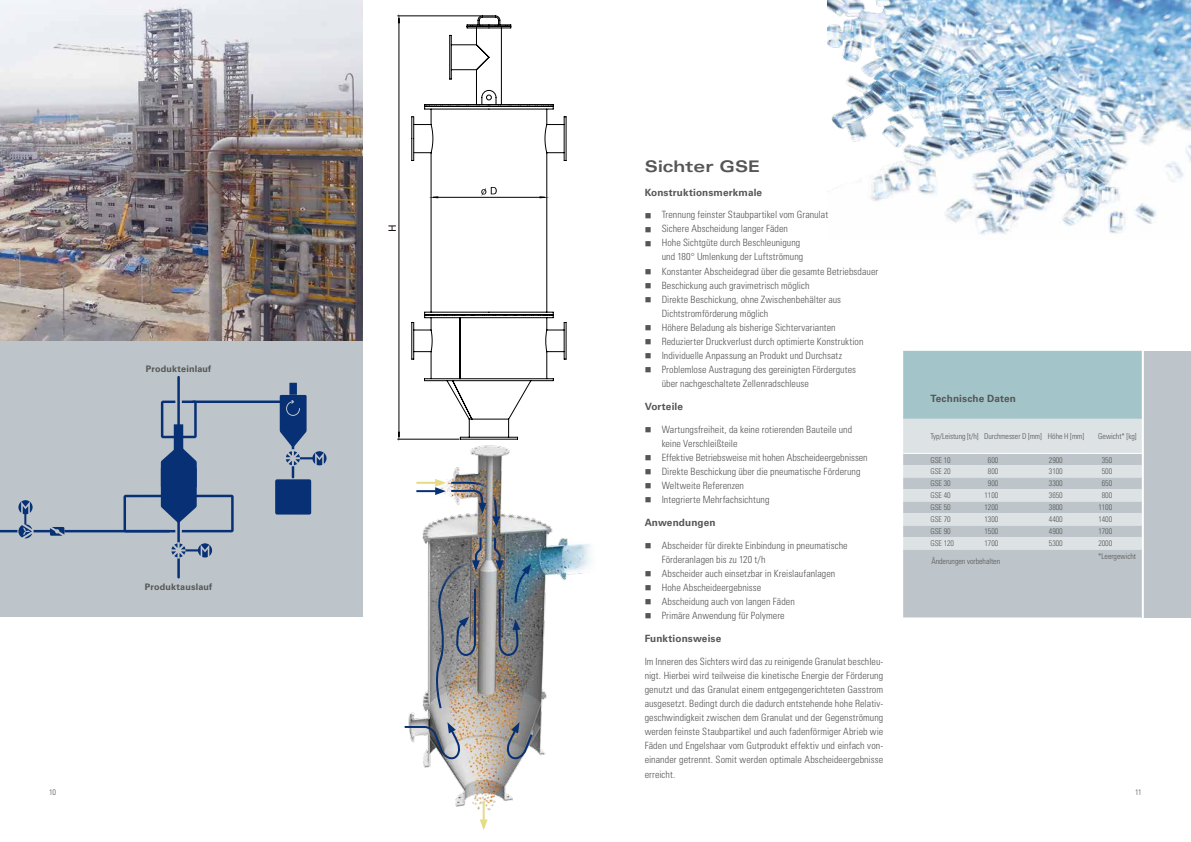
<style>
.page{position:relative;width:1191px;height:842px;background:#fff}
.page>*{position:absolute;margin:0;border:0;box-sizing:border-box;transform-origin:0 0}
.t1{font:700 expanded 16px "Univers LT Std";color:#565655}
.t2{font:300 condensed 10px/14px "Univers LT Std";letter-spacing:.005em;color:#565655}
.t3{font:700 10px "Univers LT Std";letter-spacing:.01em;color:#565655}
.t4{font:700 9px "Univers LT Std";letter-spacing:.015em;color:#565655}
.t5{font:300 condensed 8px "Univers LT Std";letter-spacing:-.005em;color:#565655}
</style>
<div class="page">
<div style="left:1141px;top:351px;width:50px;height:266px;background:#bdc5ca"></div>
<img style="left:827px;top:0;width:364px;height:235px">
<img style="left:397px;top:437px;width:194px;height:384px">
<div style="left:0;top:341px;width:362px;height:276px;background:#bdc5ca"></div>
<img style="left:0;top:0;width:362px;height:341px">
<svg style="left:411px;top:15px;width:155px;height:425px"></svg>
<svg style="left:413px;top:117px;width:1px;height:43px"></svg>
<hr style="left:398px;top:439px;width:61px;height:1px;background:#000">
<hr style="left:398px;top:16px;width:83px;height:1px;background:#000">
<svg style="left:433px;top:187px;width:112px;height:11px"></svg>
<svg style="left:388px;top:18px;width:12px;height:419px"></svg>
<hr style="left:192px;top:400px;width:89px;height:3px;background:#083074">
<div style="left:289px;top:383px;width:8px;height:12px;background:#083074"></div>
<svg style="left:275px;top:395px;width:51px;height:120px"></svg>
<svg style="left:0;top:376px;width:234px;height:202px"></svg>
<svg style="left:403px;top:722px;width:58px;height:38px"></svg>
<hr style="left:483px;top:801px;width:2px;height:22px;background:#e5dc84">
<svg style="left:480px;top:819px;width:7px;height:11px"></svg>
<svg style="left:505px;top:722px;width:30px;height:38px"></svg>
<img style="left:493px;top:536px;width:38px;height:121px">
<img style="left:433px;top:536px;width:49px;height:174px">
<hr style="left:416px;top:482px;width:23px;height:2px;background:#e5dc84">
<hr style="left:416px;top:490px;width:23px;height:2px;background:#083074">
<img style="left:435px;top:479px;width:65px;height:48px">
<svg style="left:903px;top:351px;width:238px;height:266px;background:#c0ced2"></svg>
<hr style="left:927px;top:453px;width:51px;height:1px;background:#fff">
<hr style="left:978px;top:453px;width:64px;height:1px;background:#fff">
<hr style="left:1042px;top:453px;width:50px;height:1px;background:#fff">
<hr style="left:1092px;top:453px;width:50px;height:1px;background:#fff">
<hr style="left:1141px;top:337px;width:2px;height:298px;background:#fff">
<p class="t4" style="left:146px;top:363px;width:67px">Produkteinlauf</p>
<p class="t4" style="left:145px;top:582px;width:69px">Produktauslauf</p>
<h1 class="t1" style="left:645px;top:157px;width:116px">Sichter GSE</h1>
<p class="t3" style="left:644px;top:187px;width:119px">Konstruktionsmerkmale</p>
<p class="t2" style="left:644px;top:208px;width:185px">■ Trennung feinster Staubpartikel vom Granulat</p>
<p class="t2" style="left:644px;top:222px;width:145px">■ Sichere Abscheidung langer Fäden</p>
<p class="t2" style="left:661px;top:236px;width:143px;text-indent:-17px">■ Hohe Sichtgüte durch Beschleunigung und 180° Umlenkung der Luftströmung</p>
<p class="t2" style="left:644px;top:264px;width:235px">■ Konstanter Abscheidegrad über die gesamte Betriebsdauer</p>
<p class="t2" style="left:644px;top:278px;width:166px">■ Beschickung auch gravimetrisch möglich</p>
<p class="t2" style="left:661px;top:292px;width:181px;text-indent:-17px">■ Direkte Beschickung, ohne Zwischenbehälter aus<br>Dichtstromförderung möglich</p>
<p class="t2" style="left:644px;top:320px;width:193px">■ Höhere Beladung als bisherige Sichtervarianten</p>
<p class="t2" style="left:644px;top:334px;width:220px">■ Reduzierter Druckverlust durch optimierte Konstruktion</p>
<p class="t2" style="left:644px;top:348px;width:199px">■ Individuelle Anpassung an Produkt und Durchsatz</p>
<p class="t2" style="left:661px;top:362px;width:196px;text-indent:-17px">■ Problemlose Austragung des gereinigten Fördergutes über nachgeschaltete Zellenradschleuse</p>
<p class="t3" style="left:644px;top:401px;width:40px">Vorteile</p>
<p class="t2" style="left:661px;top:422px;width:192px;text-indent:-17px">■ Wartungsfreiheit, da keine rotierenden Bauteile und keine Verschleißteile</p>
<p class="t2" style="left:644px;top:450px;width:224px">■ Effektive Betriebsweise mit hohen Abscheideergebnissen</p>
<p class="t2" style="left:644px;top:464px;width:217px">■ Direkte Beschickung über die pneumatische Förderung</p>
<p class="t2" style="left:644px;top:478px;width:101px">■ Weltweite Referenzen</p>
<p class="t2" style="left:644px;top:492px;width:126px">■ Integrierte Mehrfachsichtung</p>
<p class="t3" style="left:644px;top:517px;width:72px">Anwendungen</p>
<p class="t2" style="left:661px;top:538px;width:187px;text-indent:-17px">■ Abscheider für direkte Einbindung in pneumatische<br>Förderanlagen bis zu 120 t/h</p>
<p class="t2" style="left:644px;top:566px;width:192px">■ Abscheider auch einsetzbar in Kreislaufanlagen</p>
<p class="t2" style="left:644px;top:580px;width:118px">■ Hohe Abscheideergebnisse</p>
<p class="t2" style="left:644px;top:594px;width:152px">■ Abscheidung auch von langen Fäden</p>
<p class="t2" style="left:644px;top:608px;width:142px">■ Primäre Anwendung für Polymere</p>
<p class="t3" style="left:644px;top:633px;width:78px">Funktionsweise</p>
<p class="t2" style="left:644px;top:654px;width:240px;text-align:justify">Im Inneren des Sichters wird das zu reinigende Granulat beschIeu&shy;nigt. Hierbei wird teilweise die kinetische Energie der Förderung genutzt und das Granulat einem entgegengerichteten Gasstrom ausgesetzt. Bedingt durch die dadurch entstehende hohe Relativ&shy;geschwindigkeit zwischen dem Granulat und der Gegenströmung werden feinste Staubpartikel und auch fadenförmiger Abrieb wie Fäden und Engelshaar vom Gutprodukt effektiv und einfach von&shy;einander getrennt. Somit werden optimale Abscheideergebnisse</p>
<p class="t2" style="left:644px;top:767px;width:32px">erreicht.</p>
<p class="t3" style="left:930px;top:392px;width:87px">Technische Daten</p>
<p class="t5" style="left:930px;top:431px;width:155px">Typ/Leistung [t/h] Durchmesser D [mm] Höhe H [mm]</p>
<p class="t5" style="left:1098px;top:431px;width:40px">Gewicht* [kg]</p>
<p class="t5" style="left:930px;top:455px;width:22px">GSE 10</p>
<p class="t5" style="left:988px;top:455px;width:12px">600</p>
<p class="t5" style="left:1049px;top:455px;width:15px">2900</p>
<p class="t5" style="left:1101px;top:455px;width:12px">350</p>
<p class="t5" style="left:930px;top:467px;width:22px">GSE 20</p>
<p class="t5" style="left:988px;top:467px;width:12px">800</p>
<p class="t5" style="left:1049px;top:467px;width:15px">3100</p>
<p class="t5" style="left:1101px;top:467px;width:12px">500</p>
<p class="t5" style="left:930px;top:479px;width:22px">GSE 30</p>
<p class="t5" style="left:988px;top:479px;width:12px">900</p>
<p class="t5" style="left:1049px;top:479px;width:15px">3300</p>
<p class="t5" style="left:1101px;top:479px;width:12px">650</p>
<p class="t5" style="left:930px;top:491px;width:22px">GSE 40</p>
<p class="t5" style="left:984px;top:491px;width:15px">1100</p>
<p class="t5" style="left:1049px;top:491px;width:15px">3650</p>
<p class="t5" style="left:1101px;top:491px;width:12px">800</p>
<p class="t5" style="left:930px;top:503px;width:22px">GSE 50</p>
<p class="t5" style="left:984px;top:503px;width:15px">1200</p>
<p class="t5" style="left:1049px;top:503px;width:15px">3800</p>
<p class="t5" style="left:1098px;top:503px;width:15px">1100</p>
<p class="t5" style="left:930px;top:515px;width:22px">GSE 70</p>
<p class="t5" style="left:984px;top:515px;width:15px">1300</p>
<p class="t5" style="left:1049px;top:515px;width:15px">4400</p>
<p class="t5" style="left:1098px;top:515px;width:15px">1400</p>
<p class="t5" style="left:930px;top:527px;width:22px">GSE 90</p>
<p class="t5" style="left:984px;top:527px;width:15px">1500</p>
<p class="t5" style="left:1049px;top:527px;width:15px">4900</p>
<p class="t5" style="left:1098px;top:527px;width:15px">1700</p>
<p class="t5" style="left:930px;top:539px;width:25px">GSE 120</p>
<p class="t5" style="left:984px;top:539px;width:15px">1700</p>
<p class="t5" style="left:1049px;top:539px;width:15px">5300</p>
<p class="t5" style="left:1098px;top:539px;width:15px">2000</p>
<p class="t5" style="left:931px;top:556px;width:70px">Änderungen vorbehalten</p>
<p class="t5" style="left:1098px;top:551px;width:39px">*Leergewicht</p>
<p class="t5" style="left:49px;top:788px;width:8px">10</p>
<p class="t5" style="left:1135px;top:788px;width:8px">11</p>
</div>
